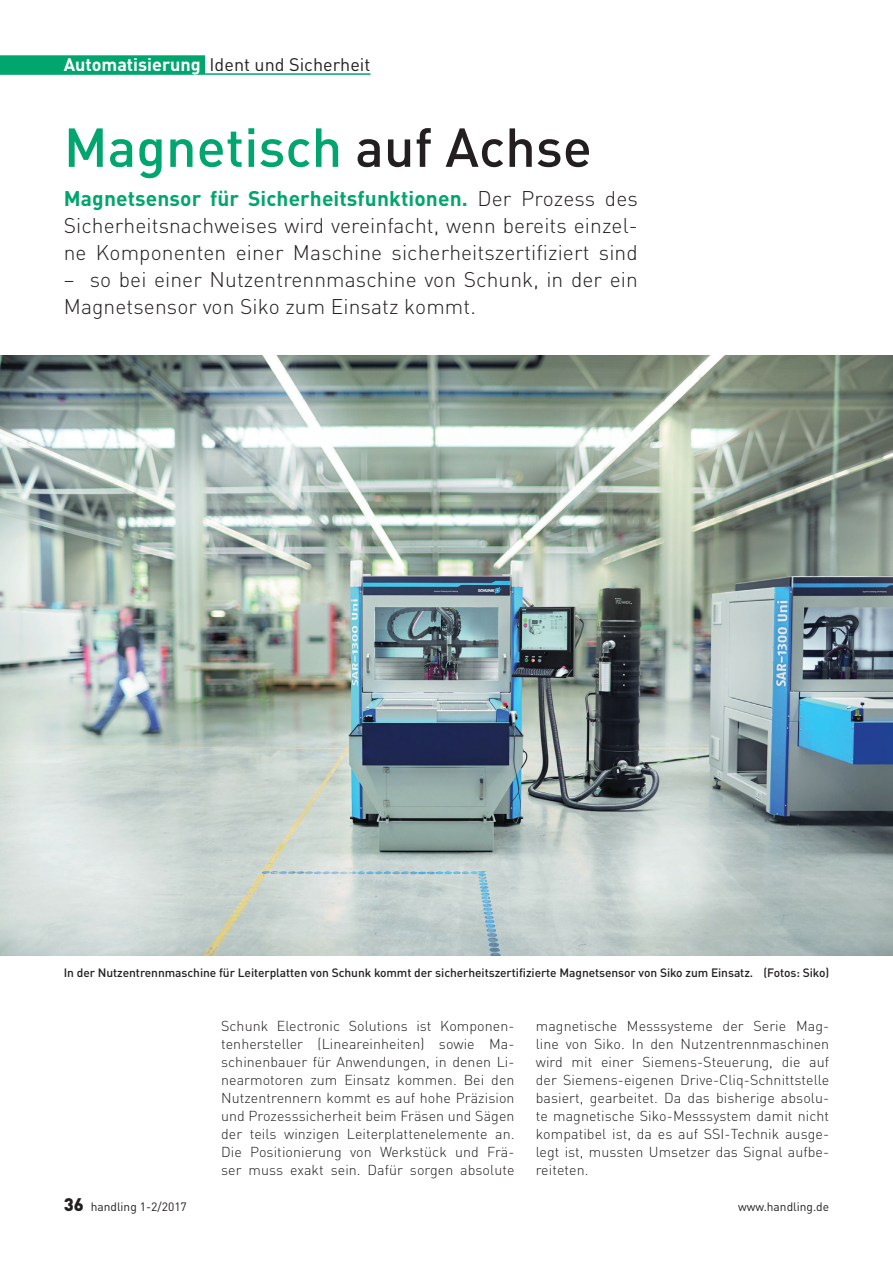
<style>
.page{position:relative;width:893px;height:1263px;background:#fff}
.page>*{position:absolute;margin:0;border:0;box-sizing:border-box;transform-origin:0 0}
.t1{font:500 54px "DINOT";color:#00a66e}
.t2{font:300 21px/27px "DIN";letter-spacing:.005em;color:#231f20;text-align:justify}
.t3{font:18px "DINOT";color:#231f20}
.t4{font:300 14.25px/18px "DIN";letter-spacing:.005em;color:#231f20;text-align:justify}
.t5{font:500 12px "DINOT";letter-spacing:-.005em;color:#231f20}
.t6{font:12px "DINOT";color:#231f20}
.s1{font-family:"DIN";font-weight:700;color:#fff}
.s2{color:#231f20}
.s3{font-weight:700;color:#00a66e}
.s4{font-weight:900;font-size:18px}
</style>
<div class="page">
<div style="left:0;top:55px;width:205px;height:20px;background:#00a66e"></div>
<hr style="left:205px;top:73px;width:165px;height:2px;background:#00a66e">
<img style="left:0;top:355px;width:893px;height:600px">
<p class="t3" style="left:64px;top:53px;width:308px"><span class="s1">Automatisierung</span> Ident und Sicherheit</p>
<h1 class="t1" style="left:64px;top:113px;width:530px">Magnetisch <span class="s2">auf Achse</span></h1>
<h2 class="t2" style="left:64px;top:184px;width:576px"><span class="s3">Magnetsensor für Sicherheitsfunktionen.</span> Der Prozess des Sicherheitsnachweises wird vereinfacht, wenn bereits einzel&shy;ne Komponenten einer Maschine sicherheitszertifiziert sind</h2>
<h2 class="t2" style="left:64px;top:265px;width:575px">– so bei einer Nutzentrennmaschine von Schunk, in der ein<br>Magnetsensor von Siko zum Einsatz kommt.</h2>
<p class="t5" style="left:64px;top:965px;width:767px">In der Nutzentrennmaschine für Leiterplatten von Schunk kommt der sicherheitszertifizierte Magnetsensor von Siko zum Einsatz. (Fotos: Siko)</p>
<p class="t4" style="left:221px;top:1016px;width:295px">Schunk Electronic Solutions ist Komponen&shy;tenhersteller (Lineareinheiten) sowie Ma&shy;schinenbauer für Anwendungen, in denen Li&shy;nearmotoren zum Einsatz kommen. Bei den Nutzentrennern kommt es auf hohe Präzision und Prozesssicherheit beim Fräsen und Sägen der teils winzigen Leiterplattenelemente an.<br>Die Positionierung von Werkstück und Frä&shy;ser muss exakt sein. Dafür sorgen absolute</p>
<p class="t4" style="left:536px;top:1016px;width:295px">magnetische Messsysteme der Serie Mag&shy;line von Siko. In den Nutzentrennmaschinen wird mit einer Siemens-Steuerung, die auf der Siemens-eigenen Drive-Cliq-Schnittstelle basiert, gearbeitet. Da das bisherige absolu&shy;te magnetische Siko-Messsystem damit nicht kompatibel ist, da es auf SSI-Technik ausge&shy;legt ist, mussten Umsetzer das Signal aufbe&shy;reiteten.</p>
<p class="t6" style="left:64px;top:1199px;width:125px"><span class="s4">36</span> handling 1-2/2017</p>
<p class="t6" style="left:738px;top:1199px;width:93px">www.handling.de</p>
</div>
